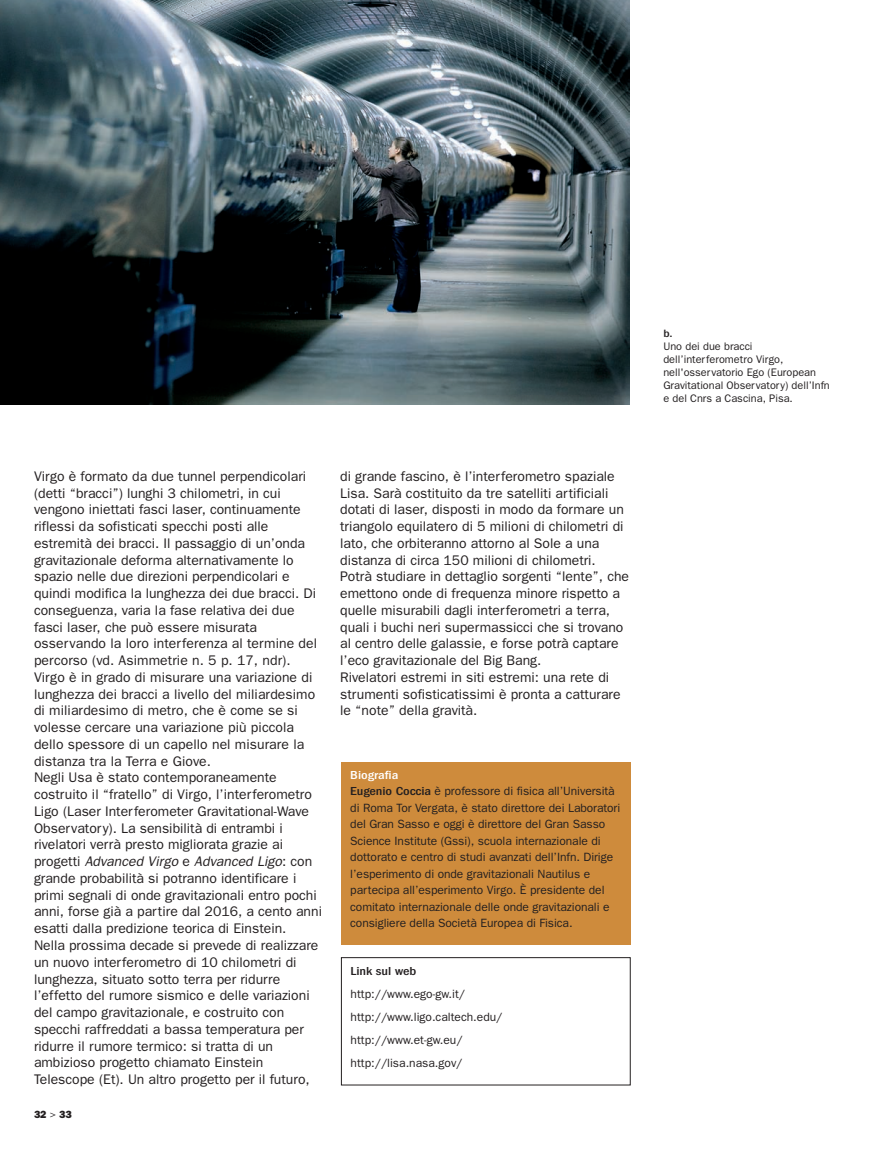
<style>
.page{position:relative;width:893px;height:1149px;background:#fff}
.page>*{position:absolute;margin:0;border:0;box-sizing:border-box;transform-origin:0 0}
.t1{font:13.95px/16.8px "Franklin Gothic";color:#231f20}
.t2{font:12px/16.5px "Franklin Gothic";letter-spacing:-.005em;color:#231f20}
.t3{font:500 condensed 12px "Franklin Gothic";color:#231f20;scale:1.2 1}
.t4{font:10.95px/13.2px "Franklin Gothic";color:#231f20}
.t5{font:500 condensed 10.95px "Franklin Gothic";color:#231f20;scale:1.2 1}
.t6{font:800 10.5px "Franklin Gothic";color:#231f20}
.s1{font-style:italic}
.s2{font-weight:400}
.s3{font-weight:500;font-stretch:condensed;color:#fff}
.s4{font-weight:500;font-stretch:condensed}
</style>
<div class="page">
<img style="left:0;top:0;width:629px;height:404px">
<div style="left:341px;top:761px;width:289px;height:183px;background:#ce8b3c"></div>
<div style="left:341px;top:957px;width:289px;height:127px;border:1px solid #231f20"></div>
<p class="t1" style="left:34px;top:469px;width:289px">Virgo è formato da due tunnel perpendicolari (detti “bracci”) lunghi 3 chilometri, in cui vengono iniettati fasci laser, continuamente riflessi da sofisticati specchi posti alle estremità dei bracci. Il passaggio di un’onda gravitazionale deforma alternativamente lo spazio nelle due direzioni perpendicolari e quindi modifica la lunghezza dei due bracci. Di conseguenza, varia la fase relativa dei due fasci laser, che può essere misurata osservando la loro interferenza al termine del percorso (vd. Asimmetrie n. 5 p. 17, ndr).<br>Virgo è in grado di misurare una variazione di lunghezza dei bracci a livello del miliardesimo di miliardesimo di metro, che è come se si volesse cercare una variazione più piccola dello spessore di un capello nel misurare la distanza tra la Terra e Giove.<br>Negli Usa è stato contemporaneamente costruito il “fratello” di Virgo, l’interferometro Ligo (Laser Interferometer Gravitational-Wave Observatory). La sensibilità di entrambi i rivelatori verrà presto migliorata grazie ai<br>pr ogetti <span class="s1">Advanced Virgo</span> e <span class="s1">Advanced Ligo</span>: con grande probabilità si potranno identificare i primi segnali di onde gravitazionali entro pochi anni, forse già a partire dal 2016, a cento anni esatti dalla predizione teorica di Einstein.<br>Nella prossima decade si prevede di realizzare un nuovo interferometro di 10 chilometri di lunghezza, situato sotto terra per ridurre l’effetto del rumore sismico e delle variazioni del campo gravitazionale, e costruito con specchi raffreddati a bassa temperatura per ridurre il rumore termico: si tratta di un ambizioso progetto chiamato Einstein Telescope (Et). Un altro progetto per il futuro,</p>
<p class="t1" style="left:340px;top:469px;width:290px">di grande fascino, è l’interferometro spaziale Lisa. Sarà costituito da tre satelliti artificiali dotati di laser, disposti in modo da formare un triangolo equilatero di 5 milioni di chilometri di lato, che orbiteranno attorno al Sole a una distanza di circa 150 milioni di chilometri.<br>Potrà studiare in dettaglio sorgenti “lente”, che emettono onde di frequenza minore rispetto a quelle misurabili dagli interferometri a terra, quali i buchi neri supermassicci che si trovano al centro delle galassie, e forse potrà captare l’eco gravitazionale del Big Bang.<br>Rivelatori estremi in siti estremi: una rete di strumenti sofisticatissimi è pronta a catturare le “note” della gravità.</p>
<p class="t6" style="left:34px;top:1110px;width:39px">32 <span class="s2">&gt;</span> 33</p>
<p class="t2" style="left:350px;top:767px;width:272px"><span class="s3">Biografia<br></span><span class="s4">Eugenio Coccia</span> è professore di fisica all’Università di Roma Tor Vergata, è stato direttore dei Laboratori del Gran Sasso e oggi è direttore del Gran Sasso Science Institute (Gssi), scuola internazionale di dottorato e centro di studi avanzati dell’Infn. Dirige l’esperimento di onde gravitazionali Nautilus e partecipa all’esperimento Virgo. È presidente del comitato internazionale delle onde gravitazionali e consigliere della Società Europea di Fisica.</p>
<p class="t3" style="left:351px;top:966px;width:56px">Link sul web</p>
<p class="t2" style="left:351px;top:983px;width:153px;line-height:23px">http://www.ego-gw.it/ http://www.ligo.caltech.edu/ http://www.et-gw.eu/ http://lisa.nasa.gov/</p>
<p class="t5" style="left:663px;top:329px;width:9px">b.</p>
<p class="t4" style="left:663px;top:340px;width:168px">Uno dei due bracci dell’interferometro Virgo, nell'osservatorio Ego (European<br>Gravitational Observatory) dell’Infn e del Cnrs a Cascina, Pisa.</p>
</div>
